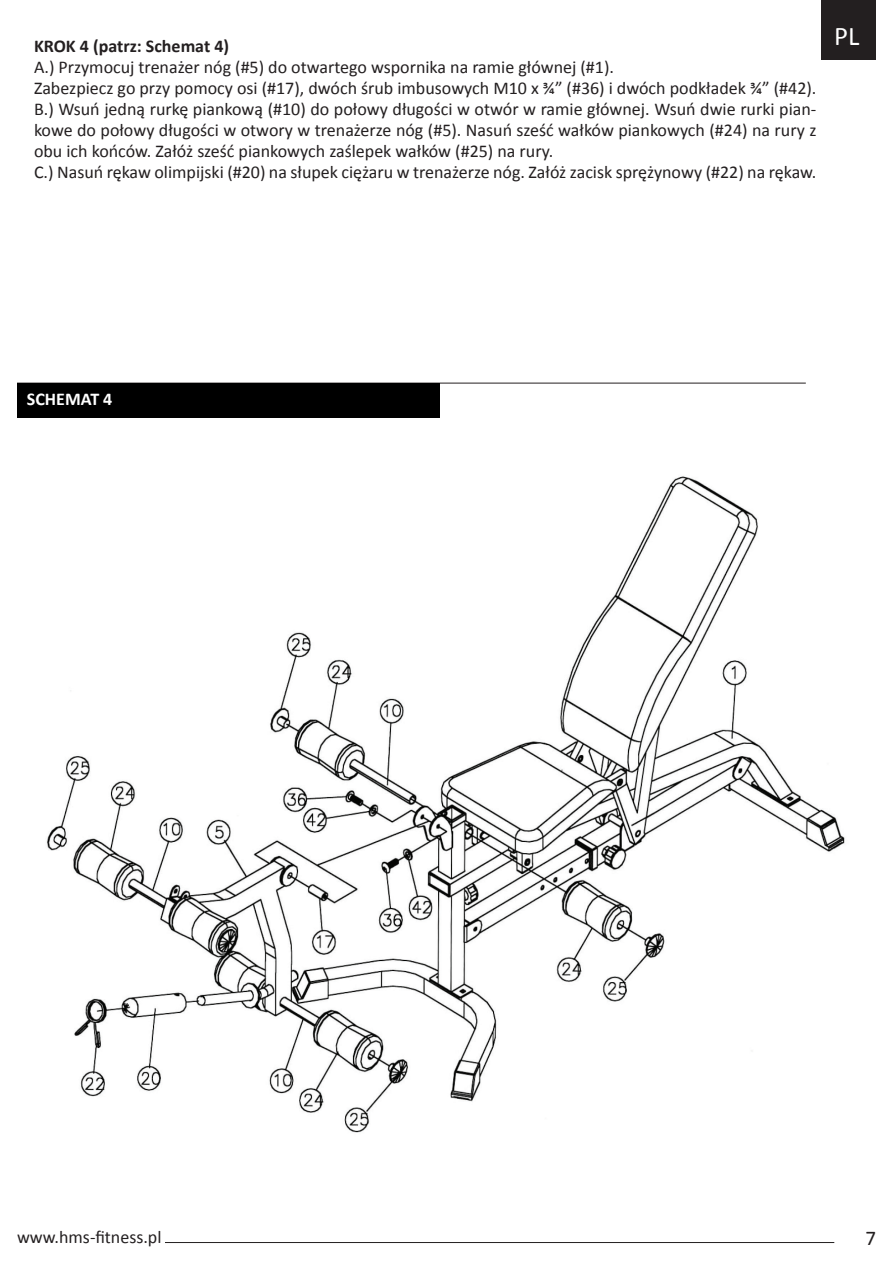
<style>
.page{position:relative;width:893px;height:1263px;background:#fff}
.page>*{position:absolute;margin:0;border:0;box-sizing:border-box;transform-origin:0 0}
.t1{font:27px "Calibri";color:#fff}
.t2{font:21px "Calibri";color:#231f20}
.t3{font:18px/21px "Calibri";color:#231f20}
.t4{font:700 18px "Calibri";color:#231f20}
.t5{font:700 18px "Calibri";color:#fff}
</style>
<div class="page">
<div style="left:821px;top:0;width:55px;height:60px;background:#231f20"></div>
<hr style="left:165px;top:1242px;width:669px;height:1px;background:#231f20">
<hr style="left:17px;top:383px;width:789px;height:1px;background:#231f20">
<div style="left:17px;top:383px;width:422px;height:34px;background:#000"></div>
<img style="left:47px;top:476px;width:798px;height:657px">
<p class="t4" style="left:34px;top:34px;width:197px">KROK 4 (patrz: Schemat 4)</p>
<p class="t3" style="left:34px;top:56px;width:784px">A.) Przymocuj trenażer nóg (#5) do otwartego wspornika na ramie głównej (#1).<br>Zabezpiecz go przy pomocy osi (#17), dwóch śrub imbusowych M10 x ¾” (#36) i dwóch podkładek ¾” (#42).<br>B.) Wsuń jedną rurkę piankową (#10) do połowy długości w otwór w ramie głównej. Wsuń dwie rurki pian&shy;kowe do połowy długości w otwory w trenażerze nóg (#5). Nasuń sześć wałków piankowych (#24) na rury z obu ich końców. Załóż sześć piankowych zaślepek wałków (#25) na rury.<br>C.) Nasuń rękaw olimpijski (#20) na słupek ciężaru w trenażerze nóg. Załóż zacisk sprężynowy (#22) na rękaw.</p>
<h1 class="t1" style="left:834px;top:19px;width:27px">PL</h1>
<p class="t5" style="left:27px;top:388px;width:87px">SCHEMAT 4</p>
<p class="t3" style="left:17px;top:1226px;width:146px">www.hms-fitness.pl</p>
<p class="t2" style="left:865px;top:1225px;width:12px">7</p>
</div>
